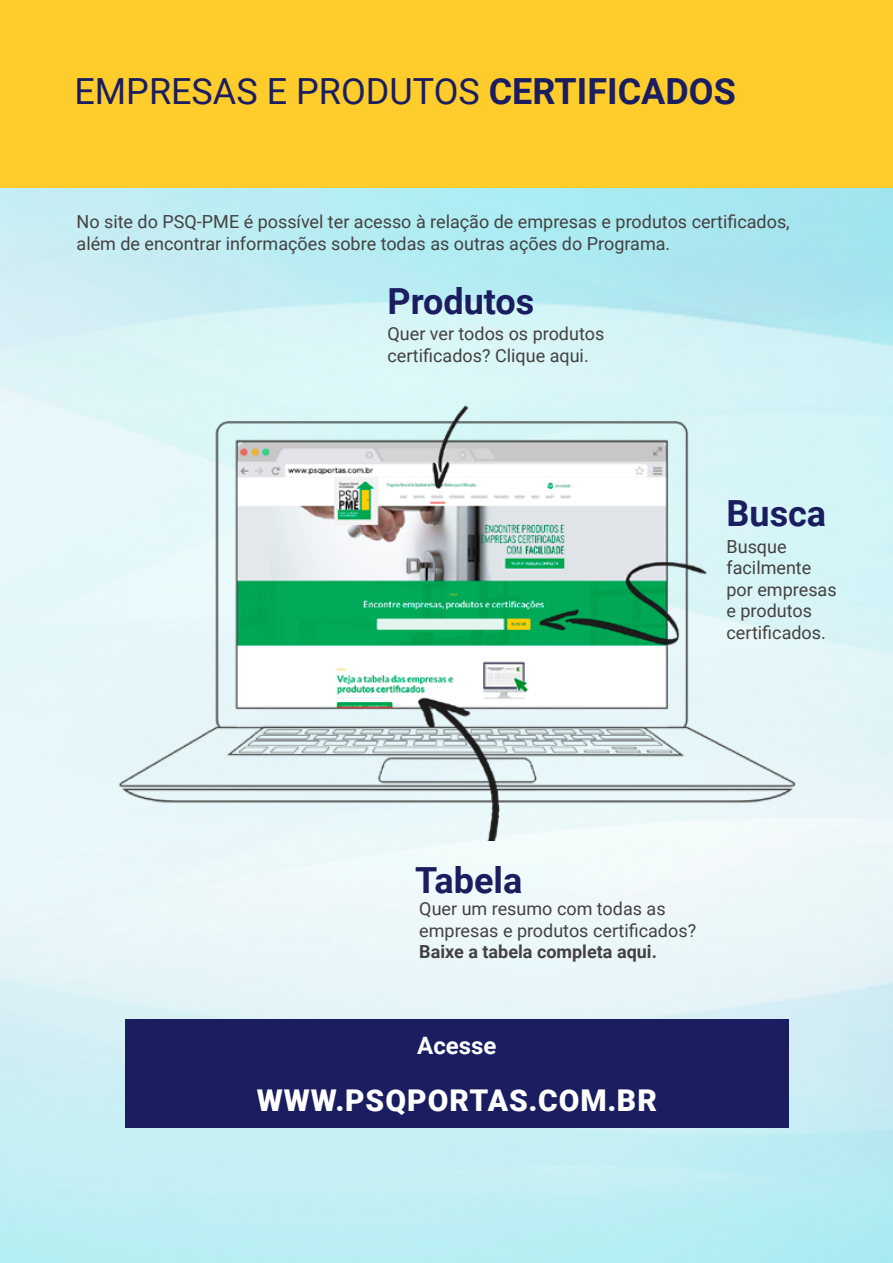
<style>
.page{position:relative;width:893px;height:1263px;background:#fff}
.page>*{position:absolute;margin:0;border:0;box-sizing:border-box;transform-origin:0 0}
.t1{font:36px "Roboto";color:#1a1e60}
.t2{font:700 36px "Roboto";color:#1a1e60}
.t3{font:900 30px "Roboto";letter-spacing:.035em;color:#fff}
.t4{font:700 24px "Roboto";color:#fff}
.t5{font:18px/21.6px "Roboto";color:#434141}
.t6{font:700 18px "Roboto";color:#434141}
.s1{font-weight:700}
</style>
<div class="page">
<img style="left:0;top:187px;width:857px;height:1076px">
<img style="left:857px;top:187px;width:36px;height:1076px">
<div style="left:0;top:0;width:893px;height:187px;background:#fecc2b"></div>
<img style="left:61px;top:377px;width:768px;height:464px">
<div style="left:125px;top:1019px;width:663px;height:108px;background:#1a1e60"></div>
<h1 class="t1" style="left:74px;top:66px;width:663px">EMPRESAS E PRODUTOS <span class="s1">CERTIFICADOS</span></h1>
<p class="t5" style="left:77px;top:210px;width:715px">No site do PSQ-PME é possível ter acesso à relação de empresas e produtos certificados, além de encontrar informações sobre todas as outras ações do Programa.</p>
<h1 class="t2" style="left:387px;top:276px;width:148px">Produtos</h1>
<p class="t5" style="left:387px;top:322px;width:218px">Quer ver todos os produtos certificados? Clique aqui.</p>
<h1 class="t2" style="left:726px;top:488px;width:101px">Busca</h1>
<p class="t5" style="left:726px;top:535px;width:112px">Busque facilmente por empresas e produtos certificados.</p>
<h1 class="t2" style="left:415px;top:855px;width:109px">Tabela</h1>
<p class="t5" style="left:419px;top:897px;width:278px">Quer um resumo com todas as empresas e produtos certificados?</p>
<p class="t6" style="left:419px;top:939px;width:239px">Baixe a tabela completa aqui.</p>
<h3 class="t4" style="left:417px;top:1028px;width:81px">Acesse</h3>
<h2 class="t3" style="left:257px;top:1079px;width:402px">WWW.PSQPORTAS.COM.BR</h2>
</div>
